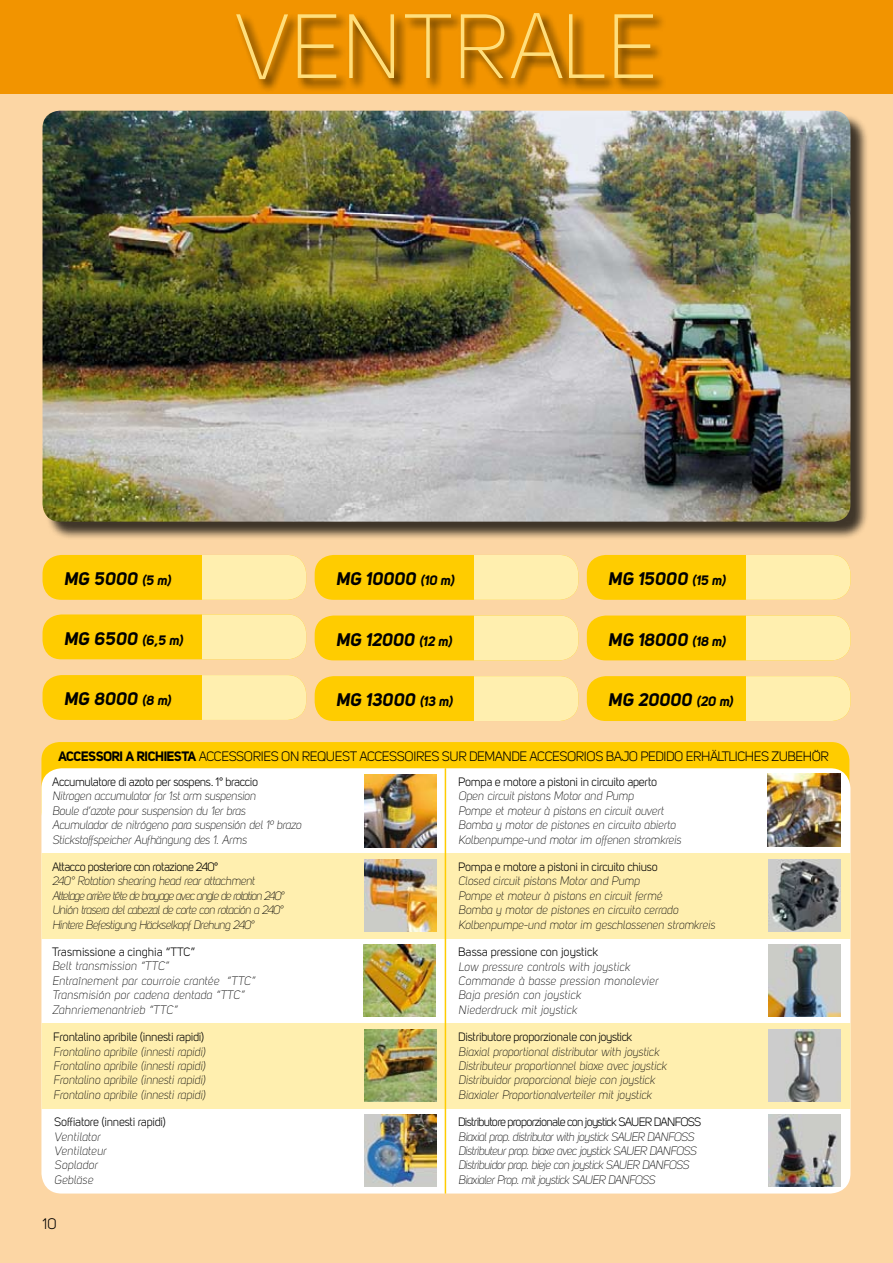
<style>
.page{position:relative;width:893px;height:1263px;background:#fcd6a4}
.page>*{position:absolute;margin:0;border:0;box-sizing:border-box;transform-origin:0 0}
.t1{font:90px "Uni Sans Light";color:#ffdf7c}
.t2{font:18px "Uni Sans Bold Italic";color:#000}
.t3{font:15px "Uni Sans Book";color:#000}
.t4{font:13.5px "Uni Sans Book Italic";letter-spacing:-.03em;color:#000}
.t5{font:12px/14.4px "Uni Sans Light Italic";letter-spacing:-.02em;color:#000}
.t6{font:12px/14.4px "Uni Sans Light Italic";letter-spacing:-.06em;color:#000}
.t7{font:12px/14.4px "Uni Sans Light Italic";color:#000}
.t8{font:12px "Uni Sans Book";letter-spacing:-.02em;color:#000}
.t9{font:12px "Uni Sans Book";color:#000}
.t10{font:12px "Uni Sans Book";letter-spacing:-.06em;color:#000}
.t11{font:12px "Uni Sans Book";letter-spacing:-.04em;color:#000}
.s1{font-size:13.5px}
.s2{font-family:"Uni Sans Bold"}
</style>
<div class="page">
<div style="left:0;top:0;width:893px;height:94px;background:#f29400"></div>
<div style="left:234px;top:11px;width:432px;height:82px;background:#000;opacity:.75"></div>
<div style="left:45px;top:113px;width:824px;height:427px;background:#000;opacity:.75"></div>
<img style="left:43px;top:111px;width:807px;height:411px">
<div style="left:43px;top:614px;width:263px;height:45px;background:#fc0;border-radius:19px"></div>
<div style="left:202px;top:614px;width:104px;height:45px;background:#ffefaf"></div>
<div style="left:43px;top:555px;width:263px;height:45px;background:#fc0;border-radius:19px"></div>
<div style="left:202px;top:555px;width:104px;height:45px;background:#ffefaf"></div>
<div style="left:43px;top:675px;width:263px;height:45px;background:#fc0;border-radius:19px"></div>
<div style="left:202px;top:675px;width:104px;height:45px;background:#ffefaf"></div>
<div style="left:315px;top:555px;width:263px;height:45px;background:#fc0;border-radius:19px"></div>
<div style="left:474px;top:555px;width:104px;height:45px;background:#ffefaf"></div>
<div style="left:315px;top:615px;width:263px;height:45px;background:#fc0;border-radius:19px"></div>
<div style="left:474px;top:615px;width:104px;height:45px;background:#ffefaf"></div>
<div style="left:315px;top:676px;width:263px;height:45px;background:#fc0;border-radius:19px"></div>
<div style="left:474px;top:676px;width:104px;height:45px;background:#ffefaf"></div>
<div style="left:587px;top:555px;width:263px;height:45px;background:#fc0;border-radius:19px"></div>
<div style="left:746px;top:555px;width:104px;height:45px;background:#ffefaf"></div>
<div style="left:587px;top:615px;width:263px;height:45px;background:#fc0;border-radius:19px"></div>
<div style="left:746px;top:615px;width:104px;height:45px;background:#ffefaf"></div>
<div style="left:587px;top:676px;width:263px;height:45px;background:#fc0;border-radius:19px"></div>
<div style="left:746px;top:676px;width:104px;height:45px;background:#ffefaf"></div>
<div style="left:41px;top:742px;width:808px;height:88px;background:#fc0;border-radius:18px"></div>
<div style="left:41px;top:768px;width:809px;height:425px;background:#fff;border-radius:20px"></div>
<div style="left:41px;top:1023px;width:809px;height:85px;background:#ffefaf"></div>
<div style="left:41px;top:853px;width:809px;height:85px;background:#ffefaf"></div>
<hr style="left:445px;top:768px;width:1px;height:425px;background:#fc0">
<img style="left:364px;top:859px;width:73px;height:73px">
<img style="left:364px;top:774px;width:73px;height:73px">
<img style="left:363px;top:944px;width:73px;height:73px">
<img style="left:364px;top:1114px;width:73px;height:73px">
<img style="left:768px;top:859px;width:73px;height:73px">
<img style="left:364px;top:1029px;width:73px;height:73px">
<img style="left:768px;top:944px;width:73px;height:73px">
<img style="left:768px;top:1029px;width:73px;height:72px">
<img style="left:768px;top:1114px;width:73px;height:73px">
<img style="left:768px;top:774px;width:72px;height:73px">
<h1 class="t1" style="left:235px;top:-4px;width:424px">VENTRALE</h1>
<h2 class="t2" style="left:64px;top:568px;width:109px">MG 5000 <span class="s1">(5 m)</span></h2>
<h2 class="t2" style="left:336px;top:568px;width:120px">MG 10000 <span class="s1">(10 m)</span></h2>
<h2 class="t2" style="left:608px;top:568px;width:119px">MG 15000 <span class="s1">(15 m)</span></h2>
<h2 class="t2" style="left:64px;top:627px;width:121px">MG 6500 <span class="s1">(6,5 m)</span></h2>
<h2 class="t2" style="left:336px;top:628px;width:118px">MG 12000 <span class="s1">(12 m)</span></h2>
<h2 class="t2" style="left:608px;top:628px;width:119px">MG 18000 <span class="s1">(18 m)</span></h2>
<h2 class="t2" style="left:64px;top:688px;width:109px">MG 8000 <span class="s1">(8 m)</span></h2>
<h2 class="t2" style="left:336px;top:689px;width:118px">MG 13000 <span class="s1">(13 m)</span></h2>
<h2 class="t2" style="left:608px;top:689px;width:127px">MG 20000 <span class="s1">(20 m)</span></h2>
<p class="t4" style="left:58px;top:749px;width:772px"><span class="s2">ACCESSORI A RICHIESTA</span> ACCESSORIES ON REQUEST ACCESSOIRES SUR DEMANDE ACCESORIOS BAJO PEDIDO ERHÄLTLICHES ZUBEHÖR</p>
<p class="t8" style="left:52px;top:775px;width:208px">Accumulatore di azoto per sospens. 1° braccio</p>
<p class="t5" style="left:52px;top:789px;width:251px">Nitrogen accumulator for 1st arm suspension<br>Boule d’azote pour suspension du 1er bras Acumulador de nitrógeno para suspensión del 1º brazo Stickstoffspeicher Aufhängung des 1. Arms</p>
<p class="t11" style="left:52px;top:860px;width:168px">Attacco posteriore con rotazione 240°</p>
<p class="t6" style="left:52px;top:874px;width:234px">240° Rotation shearing head rear attachment Attelage arrière tête de broyage avec angle de rotation 240° Unión trasera del cabezal de corte con rotación a 240° Hintere Befestigung Häckselkopf Drehung 240°</p>
<p class="t9" style="left:52px;top:945px;width:145px">Trasmissione a cinghia “TTC”</p>
<p class="t7" style="left:52px;top:959px;width:205px">Belt transmission “TTC”<br>Entraînement par courroie crantée “TTC”<br>Transmisión por cadena dentada “TTC”<br>Zahnriemenantrieb “TTC”</p>
<p class="t8" style="left:53px;top:1030px;width:153px">Frontalino apribile (innesti rapidi)</p>
<p class="t5" style="left:53px;top:1044px;width:154px;text-align:justify">Frontalino apribile (innesti rapidi)<br>Frontalino apribile (innesti rapidi)<br>Frontalino apribile (innesti rapidi)<br>Frontalino apribile (innesti rapidi)</p>
<p class="t8" style="left:54px;top:1115px;width:113px">Soffiatore (innesti rapidi)</p>
<p class="t5" style="left:54px;top:1129px;width:54px">Ventilator<br>Ventilateur<br>Soplador<br>Gebläse</p>
<p class="t3" style="left:43px;top:1215px;width:15px">10</p>
<p class="t8" style="left:458px;top:775px;width:201px">Pompa e motore a pistoni in circuito aperto</p>
<p class="t5" style="left:458px;top:789px;width:225px">Open circuit pistons Motor and Pump<br>Pompe et moteur à pistons en circuit ouvert Bomba y motor de pistones en circuito abierto Kolbenpumpe-und motor im offenen stromkreis</p>
<p class="t8" style="left:458px;top:860px;width:201px">Pompa e motore a pistoni in circuito chiuso</p>
<p class="t5" style="left:458px;top:874px;width:258px">Closed circuit pistons Motor and Pump<br>Pompe et moteur à pistons en circuit fermé<br>Bomba y motor de pistones en circuito cerrado Kolbenpumpe-und motor im geschlossenen stromkreis</p>
<p class="t9" style="left:458px;top:945px;width:141px">Bassa pressione con joystick</p>
<p class="t7" style="left:458px;top:959px;width:202px">Low pressure controls with joystick<br>Commande à basse pression monolevier<br>Baja presión con joystick<br>Niederdruck mit joystick</p>
<p class="t8" style="left:458px;top:1030px;width:176px">Distributore proporzionale con joystick</p>
<p class="t5" style="left:458px;top:1044px;width:210px">Biaxial proportional distributor with joystick Distributeur proportionnel biaxe avec joystick Distribuidor proporcional bieje con joystick Biaxialer Proportionalverteiler mit joystick</p>
<p class="t10" style="left:458px;top:1115px;width:245px">Distributore proporzionale con joystick SAUER DANFOSS</p>
<p class="t6" style="left:458px;top:1129px;width:240px">Biaxial prop. distributor with joystick SAUER DANFOSS Distributeur prop. biaxe avec joystick SAUER DANFOSS Distribuidor prop. bieje con joystick SAUER DANFOSS Biaxialer Prop. mit joystick SAUER DANFOSS</p>
</div>
